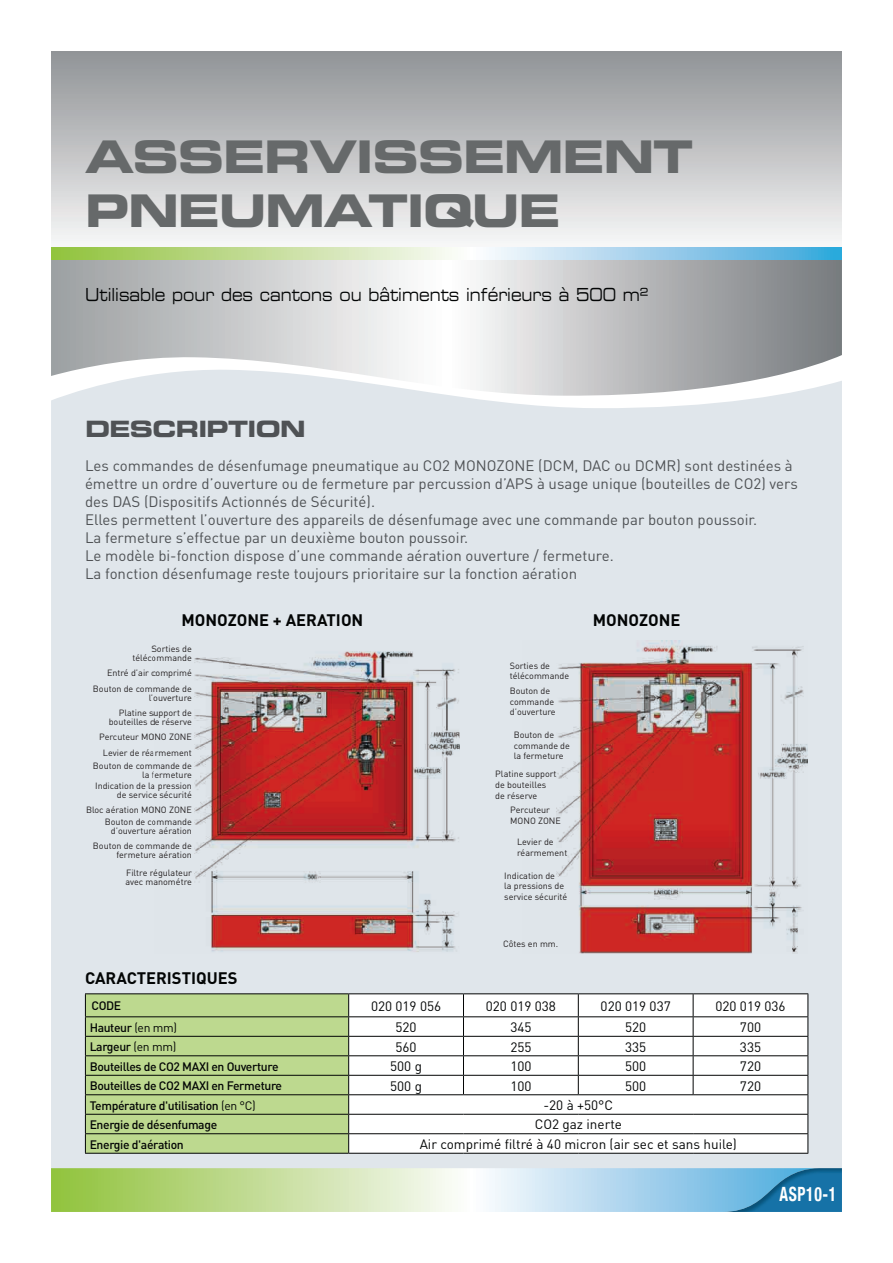
<style>
.page{position:relative;width:893px;height:1263px;background:#fff}
.page>*{position:absolute;margin:0;border:0;box-sizing:border-box;transform-origin:0 0}
.t1{font:45px/54px "Eurostile Bold Extended Two";letter-spacing:-.03em;color:#66696a}
.t2{font:22.5px "Eurostile Bold Extended Two";letter-spacing:-.03em;color:#4f5255}
.t3{font:700 condensed 19.65px "Helvetica Neue";letter-spacing:.04em;color:#fff;scale:.79 1}
.t4{font:18px "Eurostile Extended Two";color:#030505;scale:.77 1}
.t5{font:700 16.5px "DIN";color:#030505}
.t6{font:15px/18px "DIN";color:#4f5255}
.t7{font:13.5px "DIN";color:#030505}
.t8{font:500 12.15px "DIN";letter-spacing:-.03em;color:#030505}
.t9{font:9px/10.8px "DIN";color:#231f20;text-align:right}
.s1{font-weight:400}
</style>
<div class="page">
<div style="left:51px;top:51px;width:791px;height:209px;background:linear-gradient(to bottom,#8f9295,#fefdfd)"></div>
<div style="left:51px;top:396px;width:791px;height:772px;background:#e0e6eb"></div>
<svg style="left:51px;top:260px;width:791px;height:136px"></svg>
<svg style="left:51px;top:247px;width:791px;height:13px;background:#b1d7c0"></svg>
<svg style="left:51px;top:1168px;width:671px;height:44px;background:#c2ddba"></svg>
<img style="left:722px;top:1168px;width:120px;height:44px">
<svg style="left:349px;top:994px;width:458px;height:159px"></svg>
<hr style="left:85px;top:993px;width:264px;height:1px;background:#030505">
<hr style="left:349px;top:993px;width:114px;height:1px;background:#030505">
<hr style="left:463px;top:993px;width:115px;height:1px;background:#030505">
<hr style="left:578px;top:993px;width:115px;height:1px;background:#030505">
<hr style="left:693px;top:993px;width:115px;height:1px;background:#030505">
<hr style="left:349px;top:1016px;width:114px;height:1px;background:#030505">
<hr style="left:463px;top:1016px;width:115px;height:1px;background:#030505">
<hr style="left:578px;top:1016px;width:115px;height:1px;background:#030505">
<hr style="left:693px;top:1016px;width:115px;height:1px;background:#030505">
<hr style="left:349px;top:1036px;width:114px;height:1px;background:#030505">
<hr style="left:463px;top:1036px;width:115px;height:1px;background:#030505">
<hr style="left:578px;top:1036px;width:115px;height:1px;background:#030505">
<hr style="left:693px;top:1036px;width:115px;height:1px;background:#030505">
<hr style="left:349px;top:1055px;width:114px;height:1px;background:#030505">
<hr style="left:463px;top:1055px;width:115px;height:1px;background:#030505">
<hr style="left:578px;top:1055px;width:115px;height:1px;background:#030505">
<hr style="left:693px;top:1055px;width:115px;height:1px;background:#030505">
<hr style="left:349px;top:1075px;width:114px;height:1px;background:#030505">
<hr style="left:463px;top:1075px;width:115px;height:1px;background:#030505">
<svg style="left:463px;top:994px;width:1px;height:100px"></svg>
<hr style="left:578px;top:1075px;width:115px;height:1px;background:#030505">
<svg style="left:578px;top:994px;width:1px;height:100px"></svg>
<hr style="left:693px;top:1075px;width:115px;height:1px;background:#030505">
<svg style="left:693px;top:994px;width:1px;height:100px"></svg>
<hr style="left:349px;top:1094px;width:114px;height:1px;background:#030505">
<hr style="left:463px;top:1094px;width:115px;height:1px;background:#030505">
<hr style="left:578px;top:1094px;width:115px;height:1px;background:#030505">
<hr style="left:693px;top:1094px;width:115px;height:1px;background:#030505">
<hr style="left:349px;top:1114px;width:114px;height:1px;background:#030505">
<hr style="left:463px;top:1114px;width:115px;height:1px;background:#030505">
<hr style="left:578px;top:1114px;width:115px;height:1px;background:#030505">
<hr style="left:693px;top:1114px;width:115px;height:1px;background:#030505">
<hr style="left:349px;top:1133px;width:114px;height:1px;background:#030505">
<svg style="left:85px;top:994px;width:264px;height:159px;background:#b2cd87"></svg>
<hr style="left:463px;top:1133px;width:115px;height:1px;background:#030505">
<hr style="left:578px;top:1133px;width:115px;height:1px;background:#030505">
<hr style="left:693px;top:1133px;width:115px;height:1px;background:#030505">
<svg style="left:807px;top:994px;width:1px;height:159px"></svg>
<hr style="left:85px;top:1153px;width:264px;height:1px;background:#030505">
<hr style="left:349px;top:1153px;width:114px;height:1px;background:#030505">
<hr style="left:463px;top:1153px;width:115px;height:1px;background:#030505">
<hr style="left:578px;top:1153px;width:115px;height:1px;background:#030505">
<hr style="left:693px;top:1153px;width:115px;height:1px;background:#030505">
<img style="left:154px;top:640px;width:306px;height:313px">
<img style="left:522px;top:640px;width:286px;height:313px">
<h1 class="t1" style="left:85px;top:129px;width:610px">ASSERVISSEMENT<br>PNEUMATIQUE</h1>
<h3 class="t4" style="left:85px;top:282px;width:733px">Utilisable pour des cantons ou bâtiments inférieurs à 500 m²</h3>
<h2 class="t2" style="left:85px;top:413px;width:222px">DESCRIPTION</h2>
<p class="t6" style="left:85px;top:457px;width:714px">Les commandes de désenfumage pneumatique au CO2 MONOZONE (DCM, DAC ou DCMR) sont destinées à émettre un ordre d’ouverture ou de fermeture par percussion d’APS à usage unique (bouteilles de CO2) vers des DAS (Dispositifs Actionnés de Sécurité).<br>Elles permettent l’ouverture des appareils de désenfumage avec une commande par bouton poussoir.<br>La fermeture s’effectue par un deuxième bouton poussoir.<br>Le modèle bi-fonction dispose d’une commande aération ouverture / fermeture.<br>La fonction désenfumage reste toujours prioritaire sur la fonction aération</p>
<h3 class="t5" style="left:181px;top:609px;width:184px">MONOZONE + AERATION</h3>
<h3 class="t5" style="left:593px;top:609px;width:89px">MONOZONE</h3>
<p class="t9" style="left:132px;top:644px;width:61px;line-height:9px">Sorties de télécommande</p>
<p class="t9" style="left:93px;top:665px;width:100px;line-height:15.5px">Entré d’air comprimé<br>Bouton de commande de</p>
<p class="t9" style="left:119px;top:689px;width:75px;line-height:15.5px">l’ouverture<br>Platine support de</p>
<p class="t9" style="left:99px;top:714px;width:94px;line-height:15.5px">bouteilles de réserve<br>Percuteur MONO ZONE<br>Levier de réarmement</p>
<p class="t9" style="left:93px;top:761px;width:100px;line-height:9px">Bouton de commande de la fermeture</p>
<p class="t9" style="left:95px;top:781px;width:98px;line-height:9px">Indication de la pression de service sécurité</p>
<p class="t9" style="left:86px;top:804px;width:107px">Bloc aération MONO ZONE<br>Bouton de commande</p>
<p class="t9" style="left:93px;top:822px;width:100px;line-height:15.5px">d’ouverture aération<br>Bouton de commande de</p>
<p class="t9" style="left:116px;top:846px;width:77px;line-height:17.5px">fermeture aération<br>Filtre régulateur</p>
<p class="t9" style="left:125px;top:876px;width:68px">avec manométre</p>
<p class="t9" style="left:504px;top:870px;width:65px;text-align:left">Indication de<br>la pressions de service sécurité</p>
<p class="t9" style="left:510px;top:660px;width:61px;text-align:left">Sorties de télécommande</p>
<p class="t9" style="left:510px;top:685px;width:47px;text-align:left">Bouton de commande d’ouverture</p>
<p class="t9" style="left:514px;top:729px;width:58px;text-align:left">Bouton de commande de la fermeture</p>
<p class="t9" style="left:495px;top:769px;width:63px;text-align:left">Platine support de bouteilles de réserve</p>
<p class="t9" style="left:510px;top:805px;width:52px;text-align:left">Percuteur<br>MONO ZONE</p>
<p class="t9" style="left:517px;top:836px;width:52px;text-align:left">Levier de réarmement</p>
<h3 class="t5" style="left:85px;top:967px;width:154px">CARACTERISTIQUES</h3>
<p class="t9" style="left:503px;top:938px;width:57px">Côtes en mm.</p>
<h3 class="t8" style="left:91px;top:998px;width:31px">CODE</h3>
<h3 class="t7" style="left:371px;top:997px;width:72px">020 019 056</h3>
<h3 class="t7" style="left:486px;top:997px;width:72px">020 019 038</h3>
<h3 class="t7" style="left:601px;top:997px;width:72px">020 019 037</h3>
<h3 class="t7" style="left:715px;top:997px;width:72px">020 019 036</h3>
<h3 class="t8" style="left:90px;top:1019px;width:89px">Hauteur <span class="s1">(en mm)</span></h3>
<h3 class="t7" style="left:395px;top:1019px;width:23px">520</h3>
<h3 class="t7" style="left:510px;top:1019px;width:23px">345</h3>
<h3 class="t7" style="left:625px;top:1019px;width:23px">520</h3>
<h3 class="t7" style="left:740px;top:1019px;width:23px">700</h3>
<h3 class="t8" style="left:90px;top:1039px;width:88px">Largeur <span class="s1">(en mm)</span></h3>
<h3 class="t7" style="left:395px;top:1038px;width:23px">560</h3>
<h3 class="t7" style="left:510px;top:1038px;width:23px">255</h3>
<h3 class="t7" style="left:625px;top:1038px;width:23px">335</h3>
<h3 class="t7" style="left:740px;top:1038px;width:23px">335</h3>
<h3 class="t8" style="left:90px;top:1058px;width:190px">Bouteilles de CO2 MAXI en Ouverture</h3>
<h3 class="t7" style="left:390px;top:1058px;width:33px">500 g</h3>
<h3 class="t7" style="left:510px;top:1058px;width:23px">100</h3>
<h3 class="t7" style="left:625px;top:1058px;width:23px">500</h3>
<h3 class="t7" style="left:740px;top:1058px;width:23px">720</h3>
<h3 class="t8" style="left:90px;top:1078px;width:194px">Bouteilles de CO2 MAXI en Fermeture</h3>
<h3 class="t7" style="left:390px;top:1077px;width:33px">500 g</h3>
<h3 class="t7" style="left:510px;top:1077px;width:23px">100</h3>
<h3 class="t7" style="left:625px;top:1077px;width:23px">500</h3>
<h3 class="t7" style="left:740px;top:1077px;width:23px">720</h3>
<h3 class="t8" style="left:90px;top:1097px;width:168px">Température d'utilisation <span class="s1">(en °C)</span></h3>
<h3 class="t7" style="left:543px;top:1097px;width:71px">-20 à +50°C</h3>
<h3 class="t8" style="left:90px;top:1117px;width:129px">Energie de désenfumage</h3>
<h3 class="t7" style="left:535px;top:1116px;width:89px">CO2 gaz inerte</h3>
<h3 class="t8" style="left:90px;top:1136px;width:96px">Energie d'aération</h3>
<h3 class="t7" style="left:420px;top:1136px;width:319px">Air comprimé filtré à 40 micron (air sec et sans huile)</h3>
<h3 class="t3" style="left:780px;top:1177px;width:73px">ASP10-1</h3>
</div>
